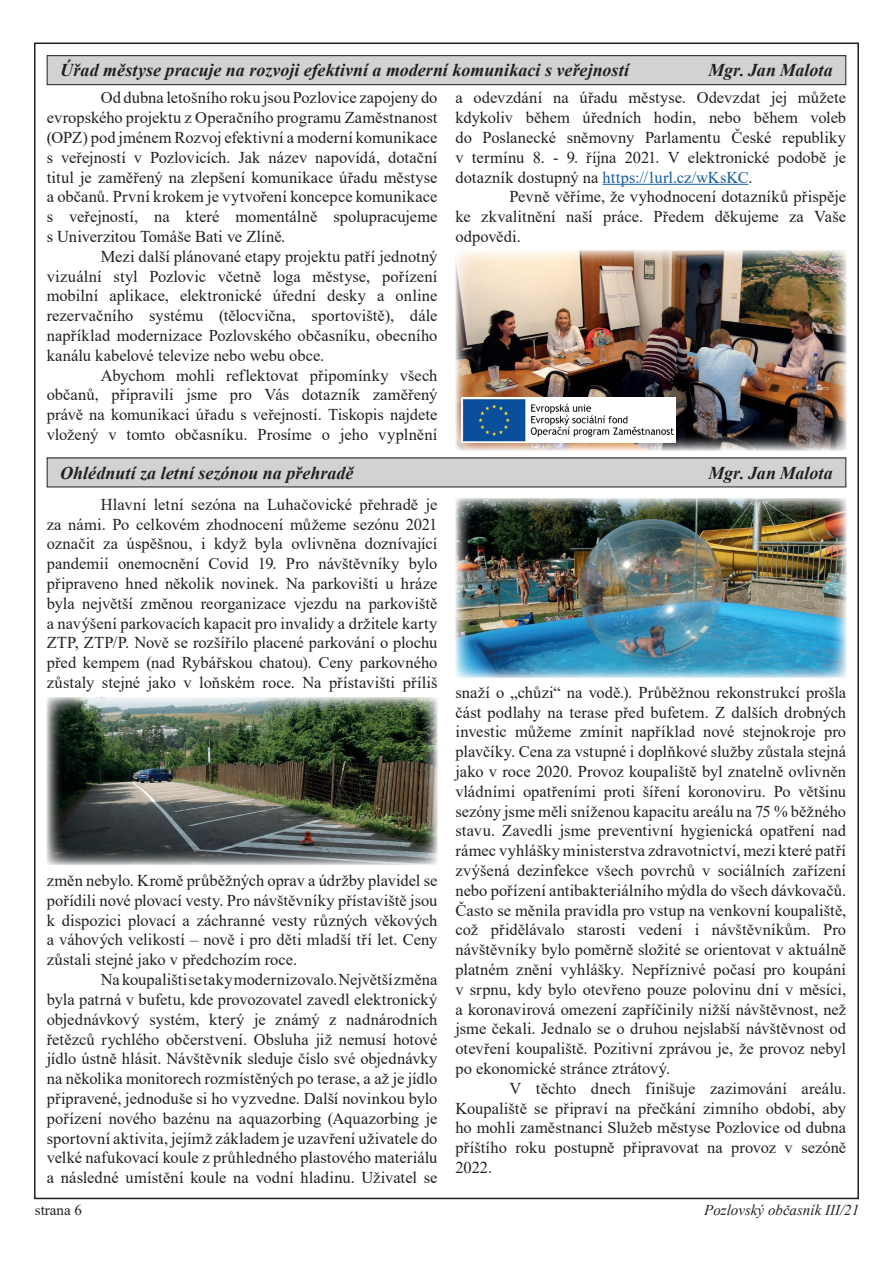
<style>
.page{position:relative;width:893px;height:1263px;background:#fff}
.page>*{position:absolute;margin:0;border:0;box-sizing:border-box;transform-origin:0 0}
.t1{font:italic 700 18px "Times New Roman";color:#231f20}
.t2{font:16.5px/19.8px "Times New Roman";color:#231f20;text-align:justify}
.t3{font:italic 15px "Times New Roman";color:#231f20}
.t4{font:15px "Times New Roman";color:#231f20}
.s1{color:#175d9e}
</style>
<div class="page">
<div style="left:47px;top:56px;width:799px;height:29px;background:#d1d2d4"></div>
<div style="left:47px;top:55px;width:799px;height:30px;border:1px solid #231f20"></div>
<hr style="left:603px;top:184px;width:145px;height:1px;background:#175d9e">
<img style="left:455px;top:250px;width:391px;height:201px">
<img style="left:462px;top:397px;width:213px;height:45px">
<div style="left:47px;top:458px;width:799px;height:29px;background:#d1d2d4"></div>
<img style="left:455px;top:498px;width:391px;height:180px">
<img style="left:47px;top:697px;width:390px;height:168px">
<p class="t1" style="left:60px;top:58px;width:570px">Úřad městyse pracuje na rozvoji efektivní a moderní komunikaci s veřejností</p>
<p class="t1" style="left:708px;top:58px;width:126px">Mgr. Jan Malota</p>
<p class="t2" style="left:47px;top:87px;width:392px;text-indent:54px">Od dubna letošního roku jsou Pozlovice zapojeny do evropského projektu z Operačního programu Zaměstnanost (OPZ) pod jménem Rozvoj efektivní a moderní komunikace s veřejností v Pozlovicích. Jak název napovídá, dotační titul je zaměřený na zlepšení komunikace úřadu městyse a občanů. První krokem je vytvoření koncepce komunikace s veřejností, na které momentálně spolupracujeme s Univerzitou Tomáše Bati ve Zlíně.</p>
<p class="t2" style="left:47px;top:246px;width:392px;text-indent:54px">Mezi další plánované etapy projektu patří jednotný vizuální styl Pozlovic včetně loga městyse, pořízení mobilní aplikace, elektronické úřední desky a online rezervačního systému (tělocvična, sportoviště), dále například modernizace Pozlovského občasníku, obecního kanálu kabelové televize nebo webu obce.</p>
<p class="t2" style="left:47px;top:365px;width:392px;text-indent:54px">Abychom mohli reflektovat připomínky všech občanů, připravili jsme pro Vás dotazník zaměřený právě na komunikaci úřadu s veřejností. Tiskopis najdete vložený v tomto občasníku. Prosíme o jeho vyplnění</p>
<p class="t2" style="left:455px;top:87px;width:392px">a odevzdání na úřadu městyse. Odevzdat jej můžete kdykoliv během úředních hodin, nebo během voleb do Poslanecké sněmovny Parlamentu České republiky v termínu 8. - 9. října 2021. V elektronické podobě je dotazník dostupný na <span class="s1">https://1url.cz/wKsKC</span>.</p>
<p class="t2" style="left:455px;top:186px;width:392px;text-indent:54px">Pevně věříme, že vyhodnocení dotazníků přispěje ke zkvalitnění naší práce. Předem děkujeme za Vaše odpovědi.</p>
<p class="t1" style="left:60px;top:460px;width:295px">Ohlédnutí za letní sezónou na přehradě</p>
<p class="t1" style="left:708px;top:460px;width:126px">Mgr. Jan Malota</p>
<p class="t2" style="left:47px;top:494px;width:392px;text-indent:54px">Hlavní letní sezóna na Luhačovické přehradě je za námi. Po celkovém zhodnocení můžeme sezónu 2021 označit za úspěšnou, i když byla ovlivněna doznívající pandemií onemocnění Covid 19. Pro návštěvníky bylo připraveno hned několik novinek. Na parkovišti u hráze byla největší změnou reorganizace vjezdu na parkoviště a navýšení parkovacích kapacit pro invalidy a držitele karty ZTP, ZTP/P. Nově se rozšířilo placené parkování o plochu před kempem (nad Rybářskou chatou). Ceny parkovného zůstaly stejné jako v loňském roce. Na přístavišti příliš</p>
<p class="t2" style="left:455px;top:682px;width:392px">snaží o „chůzi“ na vodě.). Průběžnou rekonstrukcí prošla část podlahy na terase před bufetem. Z dalších drobných investic můžeme zmínit například nové stejnokroje pro plavčíky. Cena za vstupné i doplňkové služby zůstala stejná jako v roce 2020. Provoz koupaliště byl znatelně ovlivněn vládními opatřeními proti šíření koronoviru. Po většinu sezóny jsme měli sníženou kapacitu areálu na 75 % běžného stavu. Zavedli jsme preventivní hygienická opatření nad rámec vyhlášky ministerstva zdravotnictví, mezi které patří zvýšená dezinfekce všech povrchů v sociálních zařízení nebo pořízení antibakteriálního mýdla do všech dávkovačů.<br>Často se měnila pravidla pro vstup na venkovní koupaliště, což přidělávalo starosti vedení i návštěvníkům. Pro návštěvníky bylo poměrně složité se orientovat v aktuálně platném znění vyhlášky. Nepříznivé počasí pro koupání v srpnu, kdy bylo otevřeno pouze polovinu dní v měsíci, a koronavirová omezení zapříčinily nižší návštěvnost, než jsme čekali. Jednalo se o druhou nejslabší návštěvnost od otevření koupaliště. Pozitivní zprávou je, že provoz nebyl po ekonomické stránce ztrátový.</p>
<p class="t2" style="left:455px;top:1078px;width:392px;text-indent:54px">V těchto dnech finišuje zazimování areálu.<br>Koupaliště se připraví na přečkání zimního období, aby ho mohli zaměstnanci Služeb městyse Pozlovice od dubna příštího roku postupně připravovat na provoz v sezóně 2022.</p>
<p class="t2" style="left:47px;top:870px;width:392px">změn nebylo. Kromě průběžných oprav a údržby plavidel se pořídili nové plovací vesty. Pro návštěvníky přístaviště jsou k dispozici plovací a záchranné vesty různých věkových a váhových velikostí – nově i pro děti mladší tří let. Ceny zůstali stejné jako v předchozím roce.</p>
<p class="t2" style="left:47px;top:969px;width:392px;text-indent:54px">Na koupališti se taky modernizovalo. Největší změna byla patrná v bufetu, kde provozovatel zavedl elektronický objednávkový systém, který je známý z nadnárodních řetězců rychlého občerstvení. Obsluha již nemusí hotové jídlo ústně hlásit. Návštěvník sleduje číslo své objednávky na několika monitorech rozmístěných po terase, a až je jídlo připravené, jednoduše si ho vyzvedne. Další novinkou bylo pořízení nového bazénu na aquazorbing (Aquazorbing je sportovní aktivita, jejímž základem je uzavření uživatele do velké nafukovací koule z průhledného plastového materiálu a následné umístění koule na vodní hladinu. Uživatel se</p>
<p class="t4" style="left:35px;top:1199px;width:49px">strana 6</p>
<p class="t3" style="left:704px;top:1200px;width:156px">Pozlovský občasník III/21</p>
</div>
